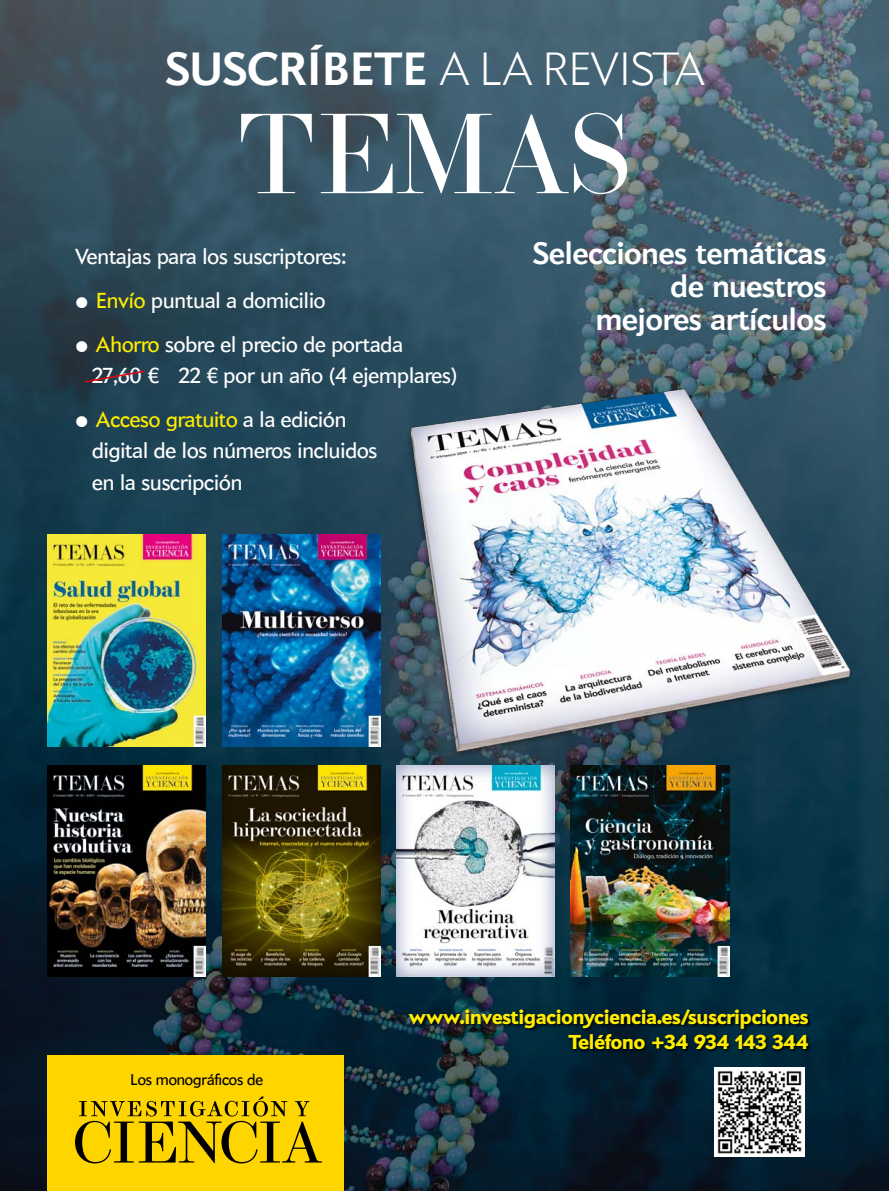
<style>
.page{position:relative;width:889px;height:1191px;background:#fff}
.page>*{position:absolute;margin:0;border:0;box-sizing:border-box;transform-origin:0 0}
.t1{font:114.45px "Brunel Poster";letter-spacing:.005em;color:#fff}
.t2{font:700 45.15px "Apres";color:#fff}
.t3{font:700 30.15px/33.2px "Apres";color:#fff;text-align:right}
.t4{font:21px/43.7px "Apres";color:#fff}
.t5{font:800 19.5px/25.7px "Apres";color:#ffed00;text-align:right}
.t6{font:15px "Apres";letter-spacing:-.01em;color:#000}
.s1{font-weight:100}
.s2{color:#ffed00}
</style>
<div class="page">
<img style="left:0;top:0;width:889px;height:1191px">
<div style="left:47px;top:1055px;width:297px;height:136px;background:#ffd500"></div>
<svg style="left:83px;top:369px;width:64px;height:14px"></svg>
<img style="left:47px;top:535px;width:159px;height:211px">
<img style="left:222px;top:535px;width:122px;height:211px">
<img style="left:222px;top:765px;width:158px;height:211px">
<img style="left:47px;top:765px;width:159px;height:211px">
<img style="left:396px;top:827px;width:158px;height:149px">
<img style="left:570px;top:827px;width:159px;height:149px">
<img style="left:344px;top:365px;width:545px;height:462px">
<img style="left:406px;top:1004px;width:408px;height:30px">
<img style="left:566px;top:1029px;width:247px;height:30px">
<img style="left:715px;top:1067px;width:89px;height:90px">
<svg style="left:75px;top:1096px;width:247px;height:67px"></svg>
<svg style="left:76px;top:297px;width:11px;height:11px"></svg>
<svg style="left:76px;top:340px;width:11px;height:11px"></svg>
<svg style="left:76px;top:416px;width:11px;height:11px"></svg>
<p class="t2" style="left:165px;top:40px;width:540px">SUSCRÍBETE <span class="s1">A LA REVISTA</span></p>
<p class="t1" style="left:238px;top:75px;width:394px">TEMAS</p>
<p class="t4" style="left:96px;top:235px;width:308px;text-indent:-21px">Ventajas para los suscriptores:<br><span class="s2">Envío</span> puntual a domicilio<br><span class="s2">Ahorro</span> sobre el precio de portada</p>
<p class="t4" style="left:92px;top:353px;width:367px">27,60 € 22 € por un año (4 ejemplares)<br><span class="s2">Acceso gratuito</span> a la edición</p>
<p class="t4" style="left:92px;top:435px;width:287px;line-height:31.7px">digital de los números incluidos en la suscripción</p>
<p class="t3" style="left:533px;top:237px;width:295px">Selecciones temáticas de nuestros<br>mejores artículos</p>
<p class="t6" style="left:130px;top:1070px;width:134px">Los monográficos de</p>
<p class="t5" style="left:409px;top:1003px;width:401px">www.investigacionyciencia.es/suscripciones<br>Teléfono +34 934 143 344</p>
</div>
